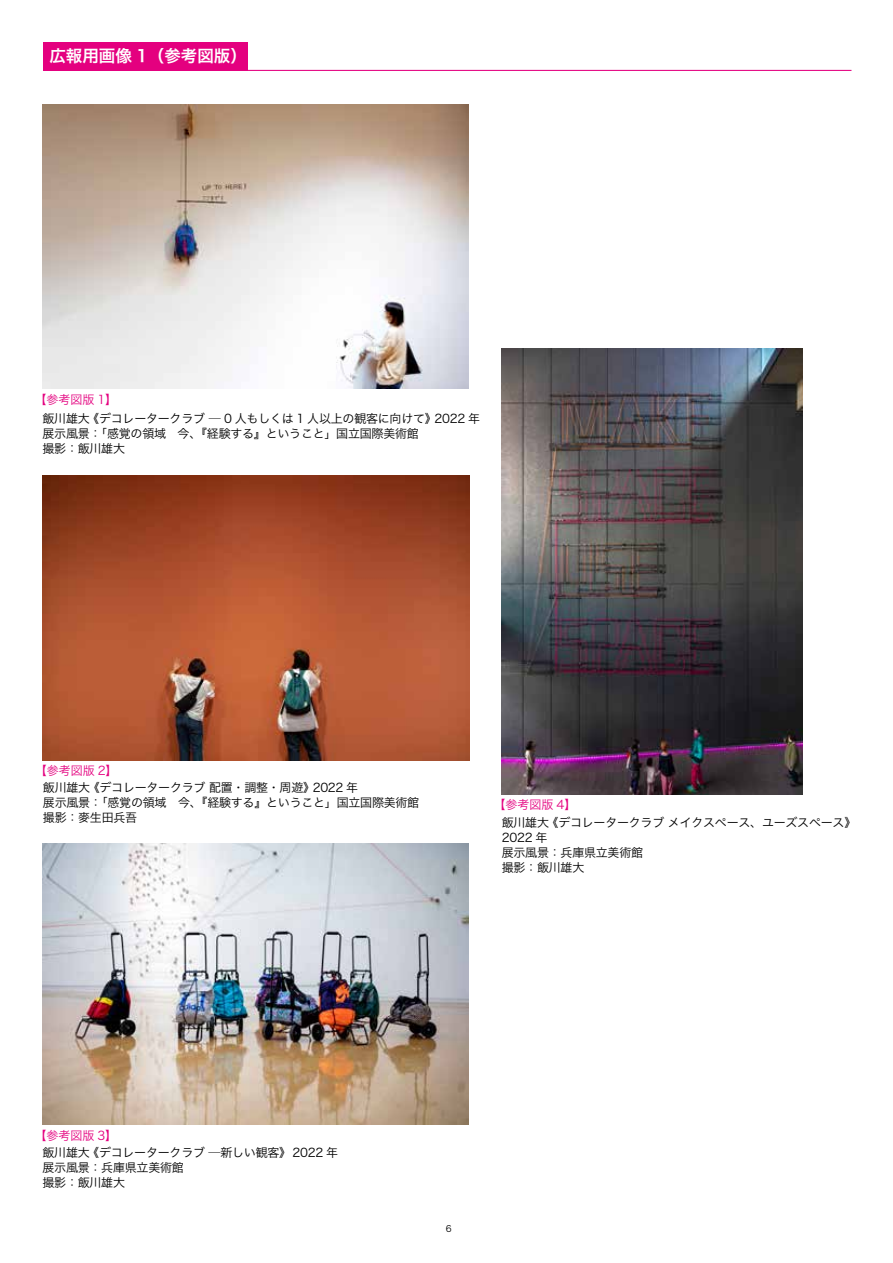
<style>
.page{position:relative;width:893px;height:1263px;background:#fff}
.page>*{position:absolute;margin:0;border:0;box-sizing:border-box;transform-origin:0 0}
.t1{font:16.5px "Hira Kaku Pro N W6";color:#fff}
.t2{font:12px/15px "Hira Kaku Pro W3";letter-spacing:-.02em;color:#000}
.t3{font:12px "Hira Kaku Pro W3";color:#e4007f}
.t4{font:9px "Hira Kaku Pro W3";color:#000}
</style>
<div class="page">
<div style="left:43px;top:43px;width:205px;height:28px;background:#e4007f"></div>
<hr style="left:44px;top:70px;width:807px;height:1px;background:#e4007f">
<img style="left:42px;top:105px;width:426px;height:284px">
<img style="left:42px;top:476px;width:427px;height:284px">
<img style="left:43px;top:843px;width:425px;height:281px">
<img style="left:502px;top:348px;width:301px;height:447px">
<h1 class="t1" style="left:49px;top:41px;width:199px">広報用画像 1（参考図版）</h1>
<p class="t3" style="left:34px;top:389px;width:84px">【参考図版 1】</p>
<p class="t2" style="left:43px;top:410px;width:439px">飯川雄大 《デコレータークラブ ─ 0 人もしくは 1 人以上の観客に向けて》2022 年展示風景：「感覚の領域　今、『経験する』ということ」国立国際美術館<br>撮影：飯川雄大</p>
<p class="t3" style="left:35px;top:759px;width:84px">【参考図版 2】</p>
<p class="t2" style="left:43px;top:779px;width:378px">飯川雄大 《デコレータークラブ 配置・調整・周遊》2022 年<br>展示風景：「感覚の領域　今、『経験する』ということ」国立国際美術館撮影：麥生田兵吾</p>
<p class="t3" style="left:494px;top:794px;width:84px">【参考図版 4】</p>
<p class="t2" style="left:502px;top:814px;width:356px">飯川雄大 《デコレータークラブ メイクスペース、ユーズスペース》<br>2022 年<br>展示風景：兵庫県立美術館<br>撮影：飯川雄大</p>
<p class="t3" style="left:34px;top:1125px;width:84px">【参考図版 3】</p>
<p class="t2" style="left:42px;top:1144px;width:297px">飯川雄大 《デコレータークラブ ─新しい観客》 2022 年展示風景：兵庫県立美術館<br>撮影：飯川雄大</p>
<p class="t4" style="left:446px;top:1220px;width:7px">6</p>
</div>
